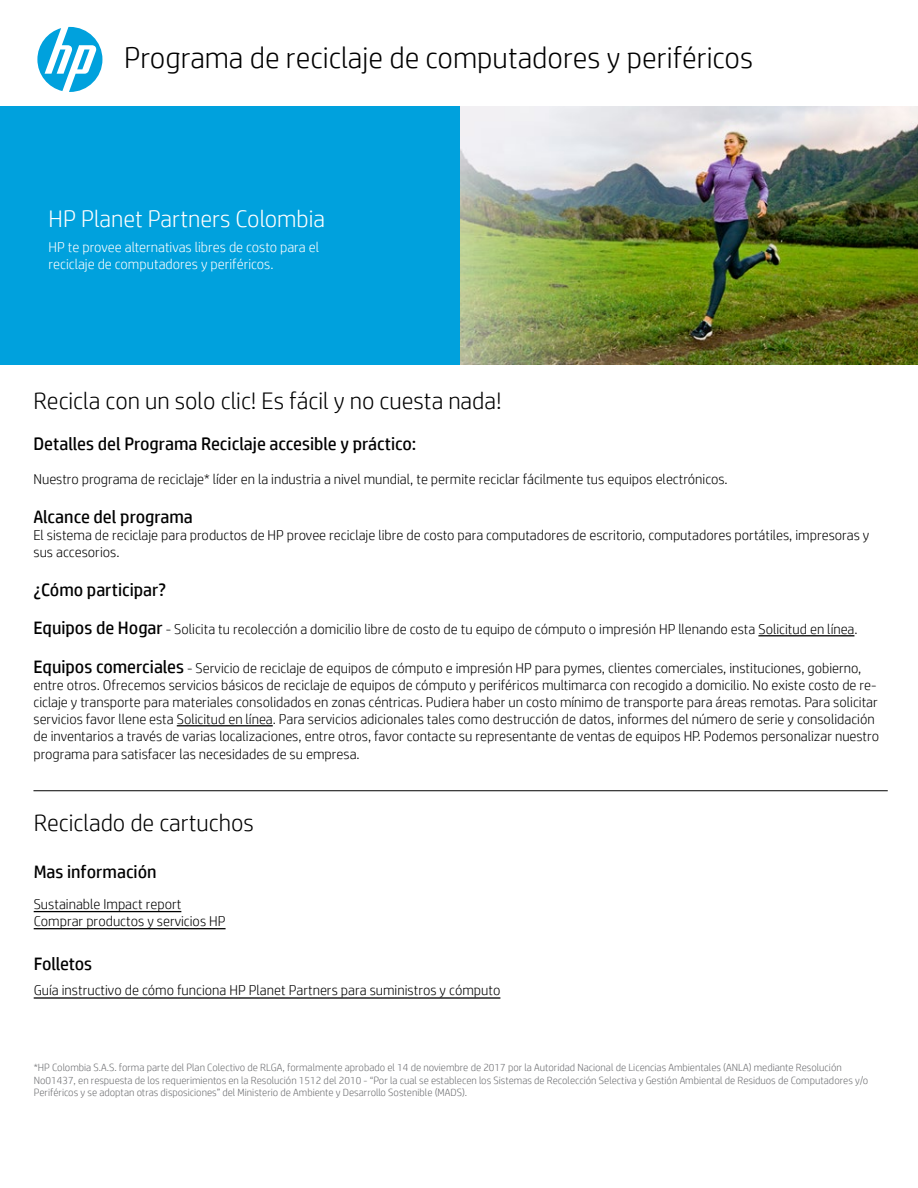
<style>
.page{position:relative;width:918px;height:1188px;background:#fff}
.page>*{position:absolute;margin:0;border:0;box-sizing:border-box;transform-origin:0 0}
.t1{font:300 30px "HP Simplified";color:#000}
.t2{font:300 24px "HP Simplified";color:#000}
.t3{font:300 24px "HP Simplified";color:#fff}
.t4{font:18px "HP Simplified";color:#000}
.t5{font:300 14.25px/17.1px "HP Simplified";color:#000}
.t6{font:300 14.25px/17.1px "HP Simplified";color:#fff}
.t7{font:300 10.5px/12.6px "HP Simplified";color:#6d6e71}
.s1{font-weight:400;font-size:18px}
</style>
<div class="page">
<svg style="left:37px;top:27px;width:65px;height:65px"></svg>
<hr style="left:177px;top:725px;width:96px;height:1px;background:#000">
<hr style="left:758px;top:635px;width:96px;height:1px;background:#000">
<hr style="left:33px;top:790px;width:855px;height:1px;background:#000">
<div style="left:0;top:106px;width:461px;height:259px;background:#00a1dd"></div>
<img style="left:461px;top:106px;width:457px;height:259px">
<hr style="left:34px;top:911px;width:147px;height:1px;background:#000">
<hr style="left:34px;top:928px;width:192px;height:1px;background:#000">
<hr style="left:34px;top:997px;width:466px;height:2px;background:#000">
<h2 class="t1" style="left:124px;top:41px;width:630px">Programa de reciclaje de computadores y periféricos</h2>
<p class="t3" style="left:49px;top:205px;width:278px">HP Planet Partners Colombia</p>
<p class="t6" style="left:49px;top:239px;width:272px">HP te provee alternativas libres de costo para el reciclaje de computadores y periféricos.</p>
<h2 class="t2" style="left:33px;top:387px;width:470px">Recicla con un solo clic! Es fácil y no cuesta nada!</h2>
<p class="t4" style="left:33px;top:433px;width:384px">Detalles del Programa Reciclaje accesible y práctico:</p>
<p class="t5" style="left:33px;top:470px;width:696px">Nuestro programa de reciclaje* líder en la industria a nivel mundial, te permite reciclar fácilmente tus equipos electrónicos.</p>
<p class="t4" style="left:33px;top:506px;width:161px">Alcance del programa</p>
<p class="t5" style="left:33px;top:526px;width:837px">El sistema de reciclaje para productos de HP provee reciclaje libre de costo para computadores de escritorio, computadores portátiles, impresoras y sus accesorios.</p>
<p class="t4" style="left:33px;top:579px;width:134px">¿Cómo participar?</p>
<p class="t5" style="left:33px;top:621px;width:826px"><span class="s1">Equipos de Hogar</span> - Solicita tu recolección a domicilio libre de costo de tu equipo de cómputo o impresión HP llenando esta Solicitud en línea.</p>
<p class="t5" style="left:33px;top:659px;width:847px"><span class="s1">Equipos comerciales</span> - Servicio de reciclaje de equipos de cómputo e impresión HP para pymes, clientes comerciales, instituciones, gobierno, entre otros. Ofrecemos servicios básicos de reciclaje de equipos de cómputo y periféricos multimarca con recogido a domicilio. No existe costo de re&shy;ciclaje y transporte para materiales consolidados en zonas céntricas. Pudiera haber un costo mínimo de transporte para áreas remotas. Para solicitar servicios favor llene esta Solicitud en línea. Para servicios adicionales tales como destrucción de datos, informes del número de serie y consolidación de inventarios a través de varias localizaciones, entre otros, favor contacte su representante de ventas de equipos HP. Podemos personalizar nuestro programa para satisfacer las necesidades de su empresa.</p>
<p class="t2" style="left:34px;top:809px;width:222px">Reciclado de cartuchos</p>
<p class="t4" style="left:34px;top:861px;width:124px">Mas información</p>
<p class="t5" style="left:34px;top:895px;width:193px">Sustainable Impact report<br>Comprar productos y servicios HP</p>
<p class="t4" style="left:34px;top:953px;width:60px">Folletos</p>
<p class="t5" style="left:34px;top:981px;width:468px">Guía instructivo de cómo funciona HP Planet Partners para suministros y cómputo</p>
<p class="t7" style="left:34px;top:1061px;width:836px">*HP Colombia S.A.S. forma parte del Plan Colectivo de RLGA, formalmente aprobado el 14 de noviembre de 2017 por la Autoridad Nacional de Licencias Ambientales (ANLA) mediante Resolución<br>No01437, en respuesta de los requerimientos en la Resolución 1512 del 2010 - “Por la cual se establecen los Sistemas de Recolección Selectiva y Gestión Ambiental de Residuos de Computadores y/o<br>Periféricos y se adoptan otras disposiciones” del Ministerio de Ambiente y Desarrollo Sostenible (MADS).</p>
</div>
